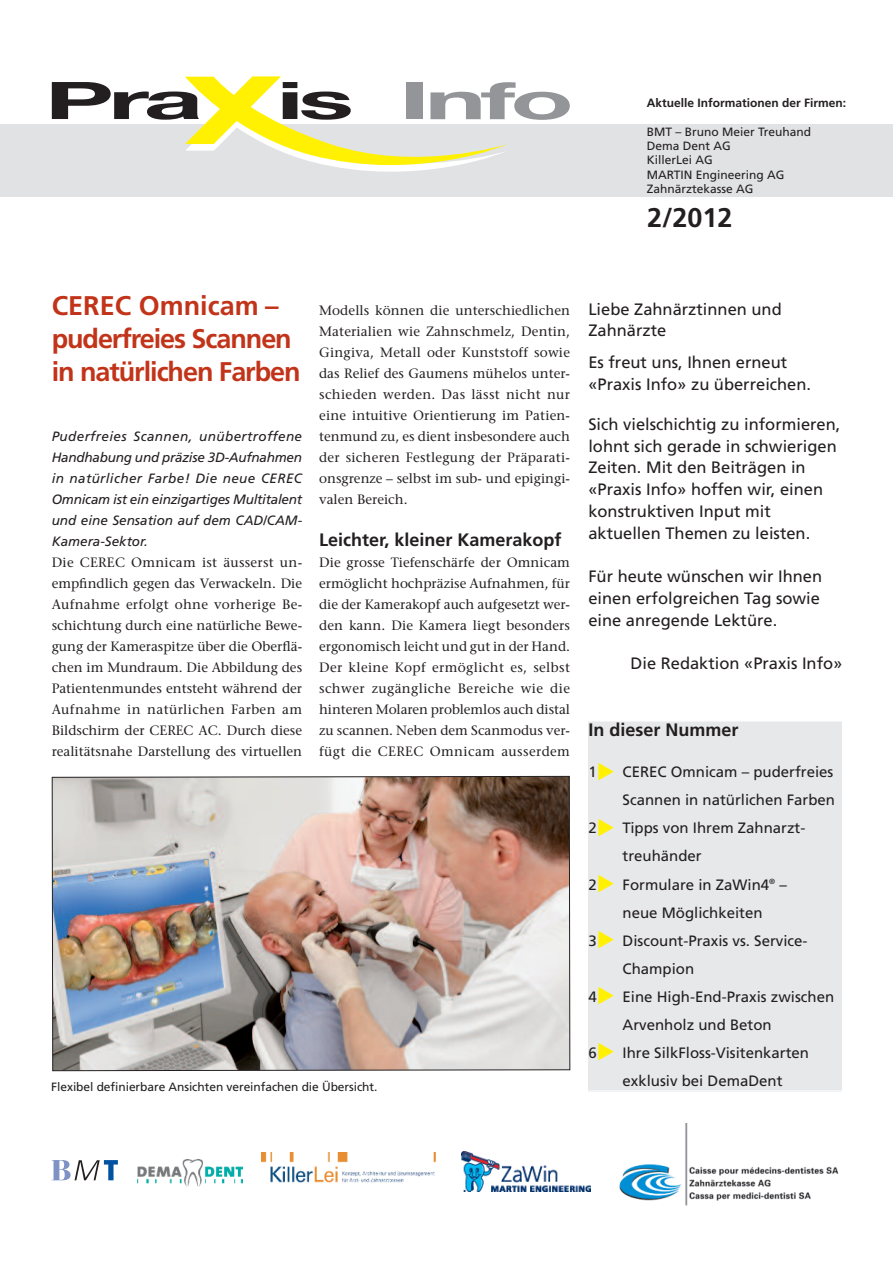
<style>
.page{position:relative;width:893px;height:1263px;background:#fff}
.page>*{position:absolute;margin:0;border:0;box-sizing:border-box;transform-origin:0 0}
.t1{font:700 27px/33px "Frutiger";letter-spacing:-.04em;color:#c23419}
.t2{font:700 27px "Frutiger";color:#231f20}
.t3{font:700 18px "Frutiger";color:#231f20}
.t4{font:16.5px/21.8px "Frutiger";color:#231f20}
.t5{font:15px "Frutiger";color:#231f20}
.t6{font:13.5px/21px "Stone Serif";color:#231f20;text-align:justify}
.t7{font:italic 13.5px/21px "Frutiger";color:#231f20;text-align:justify}
.t8{font:12px/14.4px "Frutiger";color:#231f20}
.t9{font:700 12px "Frutiger";color:#231f20}
.s1{color:#fff101}
</style>
<div class="page">
<div style="left:0;top:125px;width:893px;height:72px;background:#e1e2e4"></div>
<svg style="left:52px;top:76px;width:518px;height:96px"></svg>
<svg style="left:52px;top:1160px;width:66px;height:20px"></svg>
<img style="left:261px;top:1153px;width:174px;height:29px">
<img style="left:137px;top:1160px;width:105px;height:27px">
<img style="left:619px;top:1123px;width:220px;height:83px">
<div style="left:589px;top:723px;width:253px;height:367px;background:#e7e8e9"></div>
<img style="left:462px;top:1152px;width:128px;height:39px">
<img style="left:52px;top:776px;width:518px;height:295px">
<p class="t9" style="left:647px;top:98px;width:201px">Aktuelle Informationen der Firmen:</p>
<p class="t8" style="left:647px;top:125px;width:166px">BMT – Bruno Meier Treuhand<br>Dema Dent AG<br>KillerLei AG<br>MARTIN Engineering AG<br>Zahnärztekasse AG</p>
<h1 class="t2" style="left:647px;top:207px;width:87px">2/2012</h1>
<h1 class="t1" style="left:52px;top:291px;width:250px">CEREC Omnicam – puderfreies Scannen in natürlichen Farben</h1>
<p class="t7" style="left:52px;top:427px;width:252px">Puderfreies Scannen, unübertroffene Handhabung und präzise 3D-Aufnahmen in natürlicher Farbe! Die neue CEREC Omnicam ist ein einzigartiges Multitalent und eine Sensation auf dem CAD/CAM-Kamera-Sektor.</p>
<p class="t6" style="left:52px;top:553px;width:252px">Die CEREC Omnicam ist äusserst un&shy;empfindlich gegen das Verwackeln. Die Aufnahme erfolgt ohne vorherige Be&shy;schichtung durch eine natürliche Bewe&shy;gung der Kameraspitze über die Oberflä&shy;chen im Mundraum. Die Abbildung des Patientenmundes entsteht während der Aufnahme in natürlichen Farben am Bildschirm der CEREC AC. Durch diese realitätsnahe Darstellung des virtuellen</p>
<p class="t6" style="left:319px;top:301px;width:252px">Modells können die unterschiedlichen Materialien wie Zahnschmelz, Dentin, Gingiva, Metall oder Kunststoff sowie das Relief des Gaumens mühelos unter&shy;schieden werden. Das lässt nicht nur eine intuitive Orientierung im Patien&shy;tenmund zu, es dient insbesondere auch der sicheren Festlegung der Präparati&shy;onsgrenze – selbst im sub- und epigingi&shy;valen Bereich.</p>
<h2 class="t3" style="left:319px;top:533px;width:244px">Leichter, kleiner Kamerakopf</h2>
<p class="t6" style="left:319px;top:553px;width:252px">Die grosse Tiefenschärfe der Omnicam ermöglicht hochpräzise Aufnahmen, für die der Kamerakopf auch aufgesetzt wer&shy;den kann. Die Kamera liegt besonders ergonomisch leicht und gut in der Hand.<br>Der kleine Kopf ermöglicht es, selbst schwer zugängliche Bereiche wie die hinteren Molaren problemlos auch distal zu scannen. Neben dem Scanmodus ver&shy;fügt die CEREC Omnicam ausserdem</p>
<p class="t8" style="left:51px;top:1081px;width:328px">Flexibel definierbare Ansichten vereinfachen die Übersicht.</p>
<p class="t4" style="left:588px;top:299px;width:195px">Liebe Zahnärztinnen und<br>Zahnärzte</p>
<p class="t4" style="left:588px;top:352px;width:224px">Es freut uns, Ihnen erneut «Praxis Info» zu überreichen.</p>
<p class="t4" style="left:588px;top:415px;width:254px">Sich vielschichtig zu informieren, lohnt sich gerade in schwierigen<br>Zeiten. Mit den Beiträgen in «Praxis Info» hoffen wir, einen konstruktiven Input mit aktuellen Themen zu leisten.</p>
<p class="t4" style="left:588px;top:567px;width:235px">Für heute wünschen wir Ihnen einen erfolgreichen Tag sowie eine anregende Lektüre.</p>
<p class="t4" style="left:630px;top:654px;width:213px">Die Redaktion «Praxis Info»</p>
<h2 class="t3" style="left:589px;top:723px;width:151px">In dieser Nummer</h2>
<p class="t5" style="left:589px;top:766px;width:246px">1<span class="s1">◆</span> CEREC Omnicam – puderfreies</p>
<p class="t5" style="left:623px;top:794px;width:214px">Scannen in natürlichen Farben</p>
<p class="t5" style="left:589px;top:822px;width:218px">2<span class="s1">◆</span> Tipps von Ihrem Zahnarzt-</p>
<p class="t5" style="left:623px;top:850px;width:81px">treuhänder</p>
<p class="t5" style="left:589px;top:878px;width:200px">2<span class="s1">◆</span> Formulare in ZaWin4<sup>®</sup> –</p>
<p class="t5" style="left:623px;top:906px;width:141px">neue Möglichkeiten</p>
<p class="t5" style="left:589px;top:934px;width:220px">3<span class="s1">◆</span> Discount-Praxis vs. Service-</p>
<p class="t5" style="left:623px;top:962px;width:73px">Champion</p>
<p class="t5" style="left:589px;top:990px;width:247px">4<span class="s1">◆</span> Eine High-End-Praxis zwischen</p>
<p class="t5" style="left:623px;top:1018px;width:151px">Arvenholz und Beton</p>
<p class="t5" style="left:589px;top:1046px;width:222px">6<span class="s1">◆</span> Ihre SilkFloss-Visitenkarten</p>
<p class="t5" style="left:623px;top:1075px;width:162px">exklusiv bei DemaDent</p>
</div>
